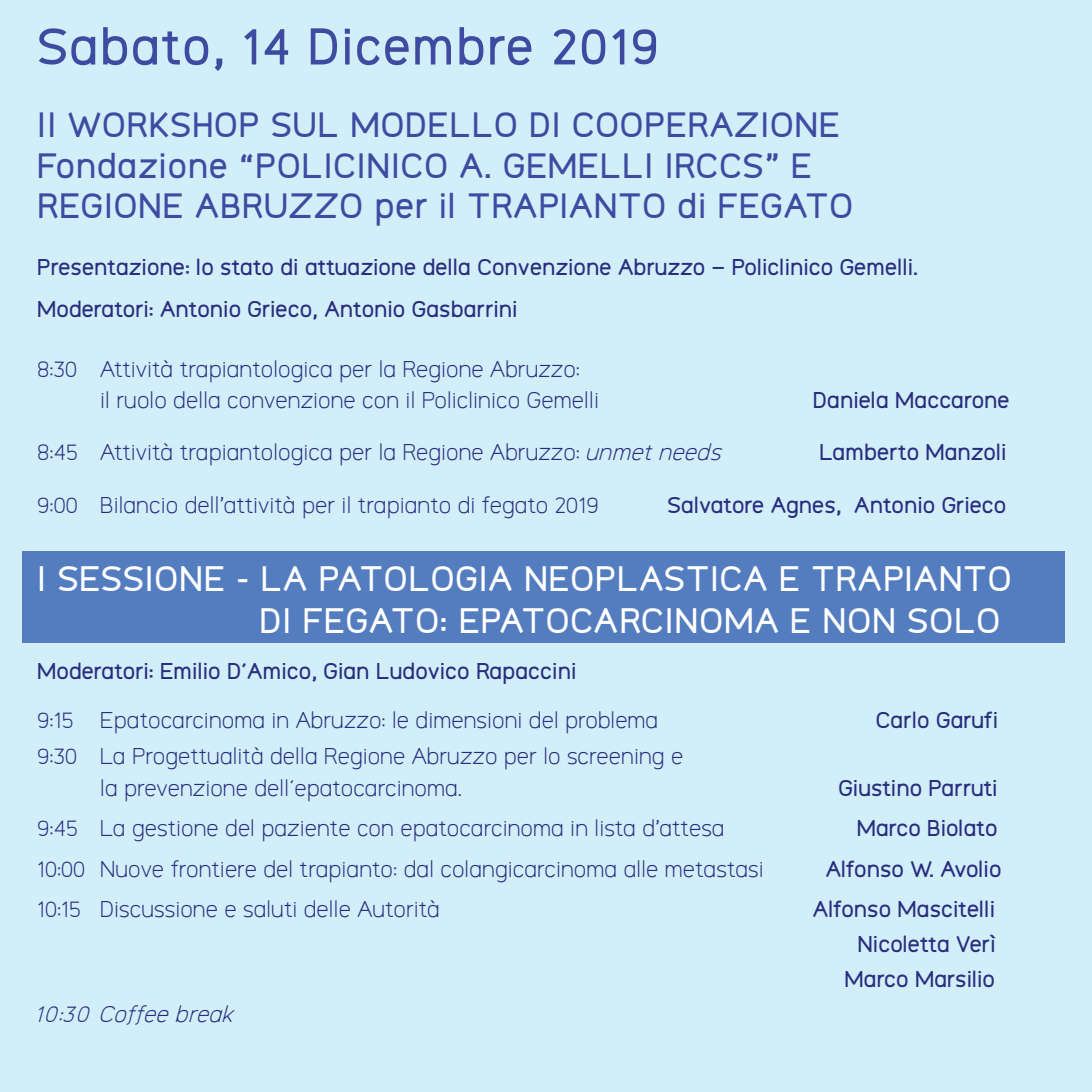
<style>
.page{position:relative;width:1092px;height:1092px;background:#fff}
.page>*{position:absolute;margin:0;border:0;box-sizing:border-box;transform-origin:0 0}
.t1{font:700 51.8px "Logico Sans";letter-spacing:.025em;color:#3e4ba0}
.t2{font:700 35.18px/42.4px "Logico Sans";letter-spacing:.025em;color:#fff}
.t3{font:700 35px/40.2px "Logico Sans";letter-spacing:.025em;color:#3e4ba0}
.t4{font:300 22.75px/31.5px "Logico Sans";color:#292d7e}
.t5{font:700 22.75px/35px "Logico Sans";color:#292d7e}
.t6{font:italic 300 22.75px "Logico Sans";color:#292d7e}
.s1{font-style:italic}
</style>
<div class="page">
<div style="left:0;top:0;width:1091px;height:1091px;background:#d2eef9"></div>
<div style="left:23px;top:551px;width:1041px;height:91px;background:#537dbf"></div>
<h1 class="t1" style="left:37px;top:16px;width:623px">Sabato, 14 Dicembre 2019</h1>
<h3 class="t3" style="left:37px;top:105px;width:817px">II WORKSHOP SUL MODELLO DI COOPERAZIONE<br>Fondazione “POLICINICO A. GEMELLI IRCCS” E<br>REGIONE ABRUZZO per il TRAPIANTO di FEGATO</h3>
<p class="t5" style="left:37px;top:246px;width:882px;line-height:42px">Presentazione: lo stato di attuazione della Convenzione Abruzzo – Policlinico Gemelli.<br>Moderatori: Antonio Grieco, Antonio Gasbarrini</p>
<p class="t4" style="left:100px;top:354px;width:500px;text-indent:-63px">8:30 Attività trapiantologica per la Regione Abruzzo:<br>il ruolo della convenzione con il Policlinico Gemelli</p>
<p class="t5" style="left:812px;top:383px;width:198px">Daniela Maccarone</p>
<p class="t4" style="left:37px;top:437px;width:686px">8:45 Attività trapiantologica per la Regione Abruzzo: <span class="s1">unmet needs</span></p>
<p class="t5" style="left:819px;top:435px;width:189px">Lamberto Manzoli</p>
<p class="t4" style="left:37px;top:490px;width:563px">9:00 Bilancio dell’attività per il trapianto di fegato 2019</p>
<p class="t5" style="left:667px;top:487px;width:340px">Salvatore Agnes, Antonio Grieco</p>
<h2 class="t2" style="left:259px;top:557px;width:753px;text-indent:-222px">I SESSIONE - LA PATOLOGIA NEOPLASTICA E TRAPIANTO<br>DI FEGATO: EPATOCARCINOMA E NON SOLO</h2>
<p class="t5" style="left:37px;top:653px;width:540px">Moderatori: Emilio D'Amico, Gian Ludovico Rapaccini</p>
<p class="t4" style="left:37px;top:705px;width:622px">9:15 Epatocarcinoma in Abruzzo: le dimensioni del problema</p>
<p class="t5" style="left:875px;top:702px;width:124px">Carlo Garufi</p>
<p class="t4" style="left:100px;top:741px;width:584px;text-indent:-63px">9:30 La Progettualità della Regione Abruzzo per lo screening e la prevenzione dell'epatocarcinoma.</p>
<p class="t5" style="left:838px;top:770px;width:161px">Giustino Parruti</p>
<p class="t4" style="left:37px;top:813px;width:689px">9:45 La gestione del paziente con epatocarcinoma in lista d’attesa</p>
<p class="t5" style="left:856px;top:810px;width:142px">Marco Biolato</p>
<p class="t4" style="left:37px;top:853px;width:728px">10:00 Nuove frontiere del trapianto: dal colangicarcinoma alle metastasi</p>
<p class="t5" style="left:825px;top:850px;width:177px">Alfonso W. Avolio</p>
<p class="t4" style="left:37px;top:894px;width:404px">10:15 Discussione e saluti delle Autorità</p>
<p class="t5" style="left:812px;top:891px;width:184px;text-align:right">Alfonso Mascitelli<br>Nicoletta Verì<br>Marco Marsilio</p>
<p class="t6" style="left:37px;top:1002px;width:198px">10:30 Coffee break</p>
</div>
